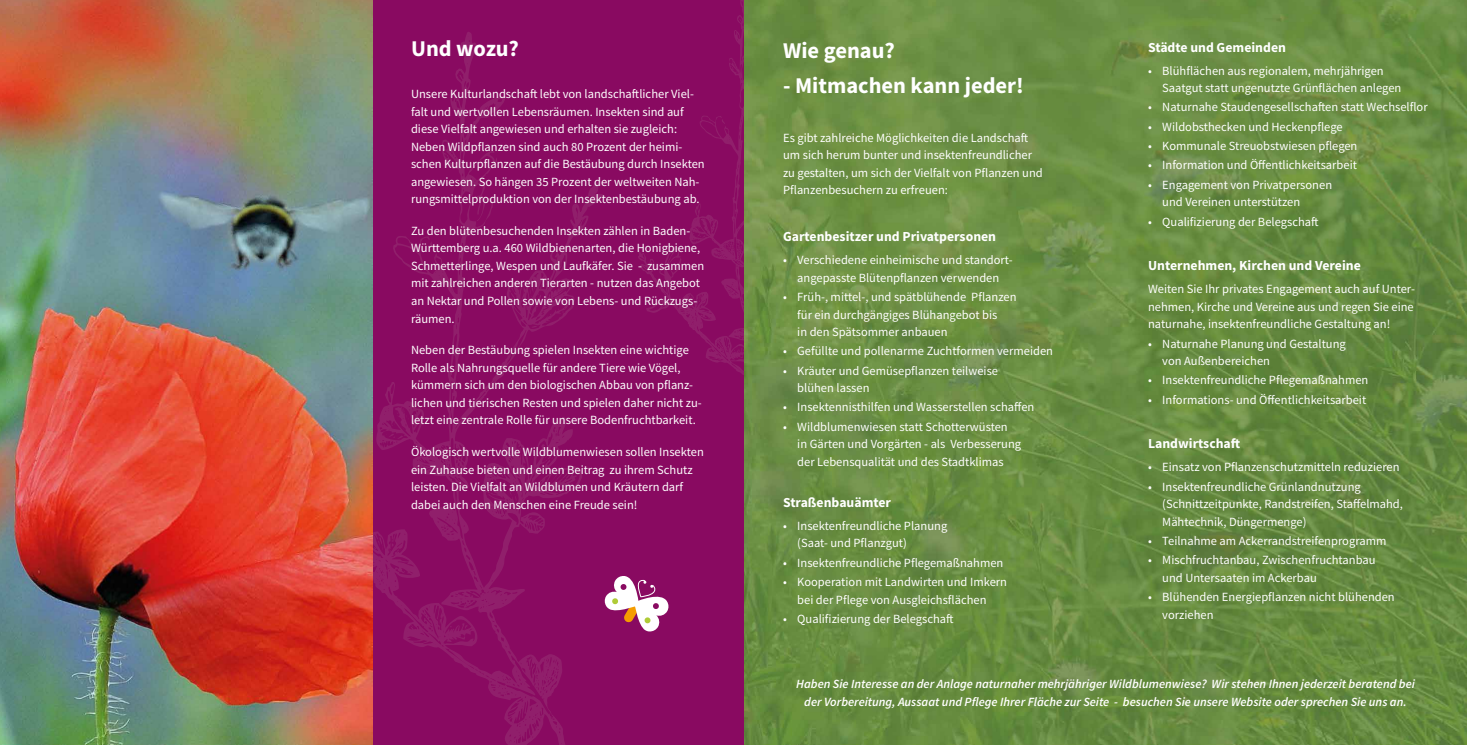
<style>
.page{position:relative;width:1467px;height:745px;background:#fff}
.page>*{position:absolute;margin:0;border:0;box-sizing:border-box;transform-origin:0 0}
.t1{font:700 22.5px "Source Sans Pro";color:#fff}
.t2{font:700 13.75px "Source Sans Pro";color:#fff}
.t3{font:12.5px/17.5px "Source Sans Pro";color:#fff}
.t4{font:italic 600 12.5px/17.5px "Source Sans Pro";color:#fff;text-align:center}
</style>
<div class="page">
<div style="left:372px;top:0;width:372px;height:744px;background:#890a61"></div>
<svg style="left:638px;top:0;width:106px;height:375px"></svg>
<svg style="left:372px;top:32px;width:231px;height:712px"></svg>
<img style="left:0;top:0;width:372px;height:744px">
<img style="left:744px;top:0;width:723px;height:744px">
<svg style="left:604px;top:576px;width:65px;height:55px"></svg>
<h1 class="t1" style="left:411px;top:33px;width:110px">Und wozu?</h1>
<p class="t3" style="left:411px;top:85px;width:295px">Unsere Kulturlandschaft lebt von landschaftlicher Viel&shy;falt und wertvollen Lebensräumen. Insekten sind auf diese Vielfalt angewiesen und erhalten sie zugleich:<br>Neben Wildpflanzen sind auch 80 Prozent der heimi&shy;schen Kulturpflanzen auf die Bestäubung durch Insekten angewiesen. So hängen 35 Prozent der weltweiten Nah&shy;rungsmittelproduktion von der Insektenbestäubung ab.</p>
<p class="t3" style="left:411px;top:222px;width:295px">Zu den blütenbesuchenden Insekten zählen in Baden-Württemberg u.a. 460 Wildbienenarten, die Honigbiene, Schmetterlinge, Wespen und Laufkäfer. Sie - zusammen mit zahlreichen anderen Tierarten - nutzen das Angebot an Nektar und Pollen sowie von Lebens- und Rückzugs&shy;räumen.</p>
<p class="t3" style="left:411px;top:341px;width:292px">Neben der Bestäubung spielen Insekten eine wichtige Rolle als Nahrungsquelle für andere Tiere wie Vögel, kümmern sich um den biologischen Abbau von pflanz&shy;lichen und tierischen Resten und spielen daher nicht zu&shy;letzt eine zentrale Rolle für unsere Bodenfruchtbarkeit.</p>
<p class="t3" style="left:411px;top:442px;width:294px">Ökologisch wertvolle Wildblumenwiesen sollen Insekten ein Zuhause bieten und einen Beitrag zu ihrem Schutz leisten. Die Vielfalt an Wildblumen und Kräutern darf dabei auch den Menschen eine Freude sein!</p>
<h1 class="t1" style="left:783px;top:36px;width:113px">Wie genau?</h1>
<h1 class="t1" style="left:783px;top:71px;width:242px">- Mitmachen kann jeder!</h1>
<p class="t3" style="left:783px;top:128px;width:261px">Es gibt zahlreiche Möglichkeiten die Landschaft um sich herum bunter und insektenfreundlicher zu gestalten, um sich der Vielfalt von Pflanzen und Pflanzenbesuchern zu erfreuen:</p>
<p class="t2" style="left:783px;top:227px;width:215px">Gartenbesitzer und Privatpersonen</p>
<p class="t3" style="left:783px;top:251px;width:231px;text-align:center">• Verschiedene einheimische und standort&shy;angepasste Blütenpflanzen verwenden</p>
<p class="t3" style="left:797px;top:288px;width:221px;text-indent:-14px">• Früh-, mittel-, und spätblühende Pflanzen für ein durchgängiges Blühangebot bis<br>in den Spätsommer anbauen</p>
<p class="t3" style="left:783px;top:342px;width:272px">• Gefüllte und pollenarme Zuchtformen vermeiden</p>
<p class="t3" style="left:797px;top:361px;width:202px;text-indent:-14px">• Kräuter und Gemüsepflanzen teilweise blühen lassen</p>
<p class="t3" style="left:783px;top:398px;width:253px">• Insektennisthilfen und Wasserstellen schaffen</p>
<p class="t3" style="left:797px;top:417px;width:225px;text-indent:-14px">• Wildblumenwiesen statt Schotterwüsten<br>in Gärten und Vorgärten - als Verbesserung der Lebensqualität und des Stadtklimas</p>
<p class="t2" style="left:783px;top:493px;width:109px">Straßenbauämter</p>
<p class="t3" style="left:797px;top:516px;width:152px;text-indent:-14px">• Insektenfreundliche Planung (Saat- und Pflanzgut)</p>
<p class="t3" style="left:783px;top:553px;width:222px">• Insektenfreundliche Pflegemaßnahmen</p>
<p class="t3" style="left:783px;top:572px;width:225px;text-align:center">• Kooperation mit Landwirten und Imkern bei der Pflege von Ausgleichsflächen</p>
<p class="t3" style="left:783px;top:609px;width:172px">• Qualifizierung der Belegschaft</p>
<p class="t2" style="left:1148px;top:38px;width:139px">Städte und Gemeinden</p>
<p class="t3" style="left:1162px;top:62px;width:241px;text-indent:-14px">• Blühflächen aus regionalem, mehrjährigen<br>Saatgut statt ungenutzte Grünflächen anlegen</p>
<p class="t3" style="left:1148px;top:98px;width:281px">• Naturnahe Staudengesellschaften statt Wechselflor</p>
<p class="t3" style="left:1148px;top:118px;width:196px">• Wildobsthecken und Heckenpflege</p>
<p class="t3" style="left:1148px;top:137px;width:211px">• Kommunale Streuobstwiesen pflegen</p>
<p class="t3" style="left:1148px;top:156px;width:210px">• Information und Öffentlichkeitsarbeit</p>
<p class="t3" style="left:1162px;top:175px;width:171px;text-indent:-14px">• Engagement von Privatpersonen und Vereinen unterstützen</p>
<p class="t3" style="left:1148px;top:212px;width:172px">• Qualifizierung der Belegschaft</p>
<p class="t2" style="left:1148px;top:256px;width:214px">Unternehmen, Kirchen und Vereine</p>
<p class="t3" style="left:1148px;top:280px;width:268px;text-align:justify">Weiten Sie Ihr privates Engagement auch auf Unter&shy;nehmen, Kirche und Vereine aus und regen Sie eine naturnahe, insektenfreundliche Gestaltung an!</p>
<p class="t3" style="left:1162px;top:334px;width:185px;text-indent:-14px">• Naturnahe Planung und Gestaltung von Außenbereichen</p>
<p class="t3" style="left:1148px;top:371px;width:222px">• Insektenfreundliche Pflegemaßnahmen</p>
<p class="t3" style="left:1148px;top:390px;width:220px">• Informations- und Öffentlichkeitsarbeit</p>
<p class="t2" style="left:1148px;top:434px;width:94px">Landwirtschaft</p>
<p class="t3" style="left:1148px;top:458px;width:253px">• Einsatz von Pflanzenschutzmitteln reduzieren</p>
<p class="t3" style="left:1162px;top:477px;width:242px;text-indent:-14px">• Insektenfreundliche Grünlandnutzung (Schnittzeitpunkte, Randstreifen, Staffelmahd,<br>Mähtechnik, Düngermenge)</p>
<p class="t3" style="left:1148px;top:531px;width:240px">• Teilnahme am Ackerrandstreifenprogramm</p>
<p class="t3" style="left:1162px;top:551px;width:215px;text-indent:-14px">• Mischfruchtanbau, Zwischenfruchtanbau und Untersaaten im Ackerbau</p>
<p class="t3" style="left:1162px;top:587px;width:234px;text-indent:-14px">• Blühenden Energiepflanzen nicht blühenden vorziehen</p>
<p class="t4" style="left:796px;top:674px;width:620px">Haben Sie Interesse an der Anlage naturnaher mehrjähriger Wildblumenwiese? Wir stehen Ihnen jederzeit beratend bei der Vorbereitung, Aussaat und Pflege Ihrer Fläche zur Seite - besuchen Sie unsere Website oder sprechen Sie uns an.</p>
</div>
